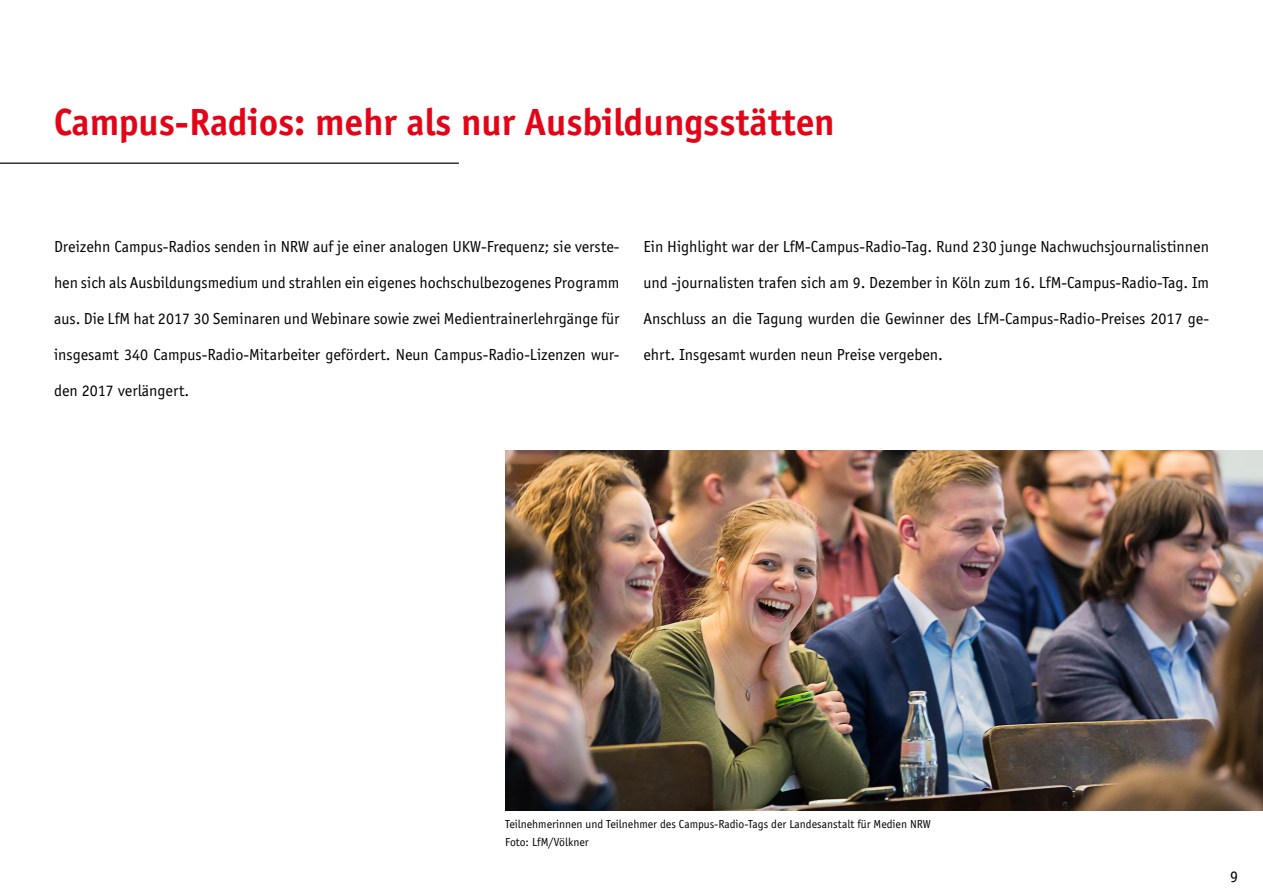
<style>
.page{position:relative;width:1263px;height:893px;background:#fff}
.page>*{position:absolute;margin:0;border:0;box-sizing:border-box;transform-origin:0 0}
.t1{font:700 39px "Officina Sans EFTU";color:#e30517}
.t2{font:16.5px/36px "Officina Sans EFTU";color:#000;text-align:justify}
.t3{font:12px/18px "Officina Sans EFTU";color:#000}
</style>
<div class="page">
<hr style="left:0;top:162px;width:459px;height:2px;background:#333">
<img style="left:505px;top:450px;width:758px;height:360px">
<h1 class="t1" style="left:54px;top:99px;width:782px">Campus-Radios: mehr als nur Ausbildungsstätten</h1>
<p class="t2" style="left:54px;top:229px;width:567px">Dreizehn Campus-Radios senden in NRW auf je einer analogen UKW-Frequenz; sie verste&shy;hen sich als Ausbildungsmedium und strahlen ein eigenes hochschulbezogenes Programm aus. Die LfM hat 2017 30 Seminaren und Webinare sowie zwei Medientrainerlehrgänge für insgesamt 340 Campus-Radio-Mitarbeiter gefördert. Neun Campus-Radio-Lizenzen wur&shy;den 2017 verlängert.</p>
<p class="t2" style="left:643px;top:229px;width:567px">Ein Highlight war der LfM-Campus-Radio-Tag. Rund 230 junge Nachwuchsjournalistinnen und -journalisten trafen sich am 9. Dezember in Köln zum 16. LfM-Campus-Radio-Tag. Im Anschluss an die Tagung wurden die Gewinner des LfM-Campus-Radio-Preises 2017 ge&shy;ehrt. Insgesamt wurden neun Preise vergeben.</p>
<p class="t3" style="left:505px;top:815px;width:427px">Teilnehmerinnen und Teilnehmer des Campus-Radio-Tags der Landesanstalt für Medien NRW<br>Foto: LfM/Völkner</p>
<p class="t2" style="left:1230px;top:859px;width:10px">9</p>
</div>
